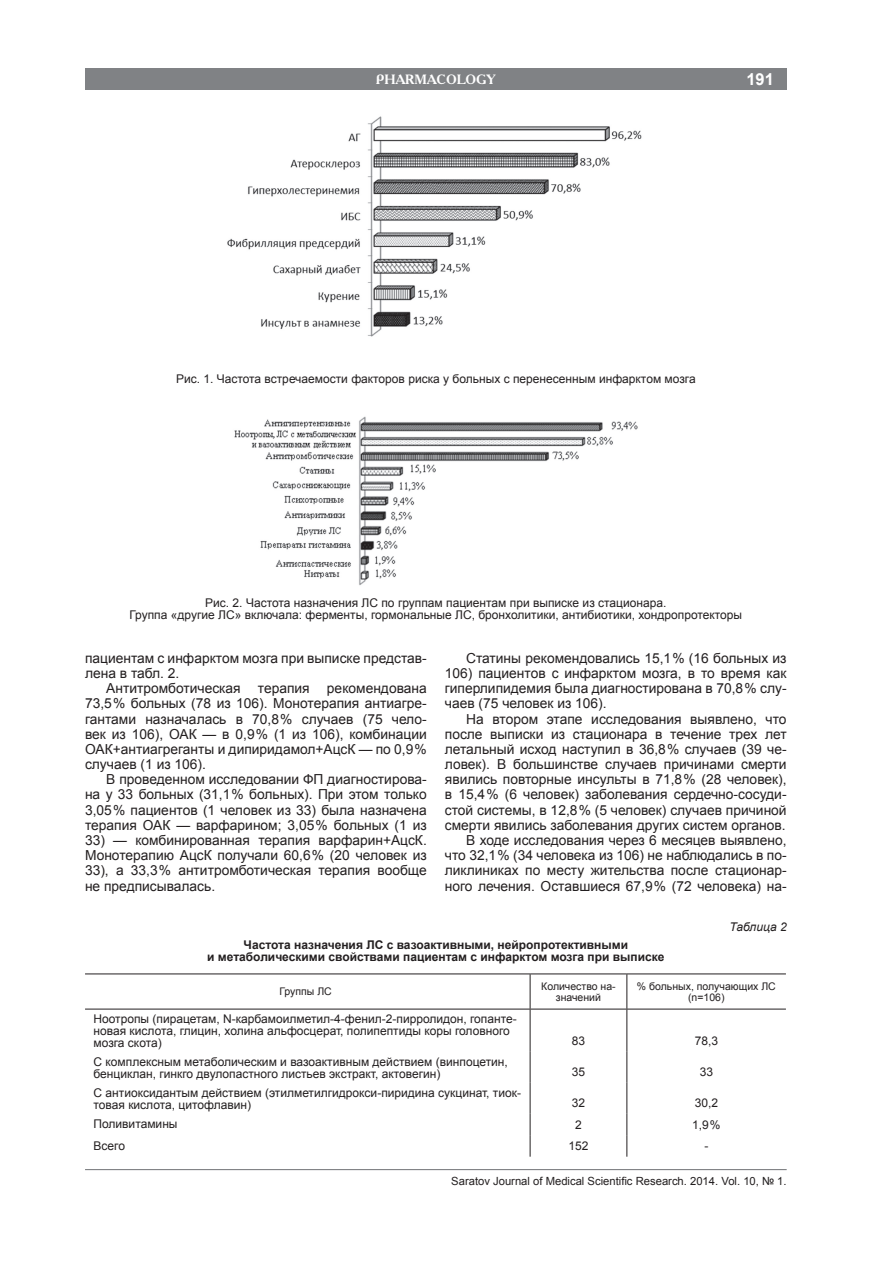
<style>
.page{position:relative;width:893px;height:1263px;background:#fff}
.page>*{position:absolute;margin:0;border:0;box-sizing:border-box;transform-origin:0 0}
.t1{font:700 16.5px "Arial";color:#fff}
.t2{font:13.8px/15.1px "Arial";color:#231f20;text-align:justify}
.t3{font:700 13.5px "Academy C";color:#fff}
.t4{font:12px/12px "Arial";color:#231f20}
.t5{font:700 12px/12px "Arial";color:#231f20;text-align:center}
.t6{font:italic 12px "Arial";color:#231f20}
.t7{font:11.25px "Arial";color:#231f20}
.t8{font:10.5px/10.5px "Arial";color:#231f20;text-align:center}
</style>
<div class="page">
<hr style="left:85px;top:1169px;width:702px;height:1px;background:#808285">
<div style="left:85px;top:68px;width:702px;height:21px;background:#808285"></div>
<hr style="left:530px;top:973px;width:97px;height:1px;background:#231f20">
<hr style="left:530px;top:1009px;width:97px;height:1px;background:#231f20">
<hr style="left:530px;top:1009px;width:1px;height:43px;background:#231f20">
<hr style="left:530px;top:1052px;width:1px;height:31px;background:#231f20">
<hr style="left:530px;top:1083px;width:1px;height:31px;background:#231f20">
<svg style="left:530px;top:1114px;width:1px;height:43px"></svg>
<hr style="left:85px;top:973px;width:445px;height:1px;background:#231f20">
<hr style="left:530px;top:974px;width:1px;height:35px;background:#231f20">
<hr style="left:85px;top:1009px;width:445px;height:1px;background:#231f20">
<hr style="left:626px;top:1009px;width:1px;height:43px;background:#231f20">
<hr style="left:626px;top:1052px;width:1px;height:31px;background:#231f20">
<hr style="left:626px;top:1083px;width:1px;height:31px;background:#231f20">
<svg style="left:626px;top:1114px;width:1px;height:43px"></svg>
<hr style="left:627px;top:973px;width:159px;height:1px;background:#231f20">
<hr style="left:626px;top:974px;width:1px;height:35px;background:#231f20">
<hr style="left:627px;top:1009px;width:159px;height:1px;background:#231f20">
<img style="left:227px;top:116px;width:415px;height:221px">
<img style="left:234px;top:416px;width:404px;height:170px">
<p class="t3" style="left:376px;top:71px;width:122px">PHARMACOLOGY</p>
<p class="t1" style="left:746px;top:68px;width:29px">191</p>
<p class="t4" style="left:176px;top:373px;width:521px">Рис. 1. Частота встречаемости факторов риска у больных с перенесенным инфарктом мозга</p>
<p class="t4" style="left:129px;top:597px;width:614px;text-align:center">Рис. 2. Частота назначения ЛС по группам пациентам при выписке из стационара.<br>Группа «другие ЛС» включала: ферменты, гормональные ЛС, бронхолитики, антибиотики, хондропротекторы</p>
<p class="t2" style="left:445px;top:650px;width:343px;text-indent:21px">Статины рекомендовались 15,1 % (16 больных из 106) пациентов с инфарктом мозга, в то время как гиперлипидемия была диагностирована в 70,8 % слу&shy;чаев (75 человек из 106).</p>
<p class="t2" style="left:445px;top:711px;width:343px;text-align:right">На втором этапе исследования выявлено, что после выписки из стационара в течение трех лет летальный исход наступил в 36,8 % случаев (39 че&shy;ловек). В большинстве случаев причинами смерти явились повторные инсульты в 71,8 % (28 человек), в 15,4 % (6 человек) заболевания сердечно-сосуди&shy;стой системы, в 12,8 % (5 человек) случаев причиной смерти явились заболевания других систем органов.<br>В ходе исследования через 6 месяцев выявлено, что 32,1 % (34 человека из 106) не наблюдались в по&shy;ликлиниках по месту жительства после стационар&shy;ного лечения. Оставшиеся 67,9 % (72 человека) на-</p>
<p class="t6" style="left:729px;top:919px;width:59px">Таблица 2</p>
<p class="t5" style="left:207px;top:939px;width:459px">Частота назначения ЛС с вазоактивными, нейропротективными<br>и метаболическими свойствами пациентам с инфарктом мозга при выписке</p>
<p class="t8" style="left:279px;top:986px;width:54px">Группы ЛС</p>
<p class="t8" style="left:541px;top:981px;width:76px">Количество на&shy;значений</p>
<p class="t8" style="left:637px;top:981px;width:140px">% больных, получающих ЛС (n=106)</p>
<p class="t4" style="left:94px;top:1013px;width:425px">Ноотропы (пирацетам, N-карбамоилметил-4‑фенил-2‑пирролидон, гопанте&shy;новая кислота, глицин, холина альфосцерат, полипептиды коры головного мозга скота)</p>
<p class="t2" style="left:85px;top:650px;width:343px">пациентам с инфарктом мозга при выписке представ&shy;лена в табл. 2.</p>
<p class="t2" style="left:85px;top:681px;width:343px;text-indent:21px">Антитромботическая терапия рекомендована 73,5 % больных (78 из 106). Монотерапия антиагре&shy;гантами назначалась в 70,8 % случаев (75 чело&shy;век из 106), ОАК — в 0,9 % (1 из 106), комбинации ОАК+антиагреганты и дипиридамол+АцсК — по 0,9 % случаев (1 из 106).</p>
<p class="t2" style="left:85px;top:772px;width:343px;text-indent:21px">В проведенном исследовании ФП диагностирова&shy;на у 33 больных (31,1 % больных). При этом только 3,05 % пациентов (1 человек из 33) была назначена терапия ОАК — варфарином; 3,05 % больных (1 из</p>
<p class="t2" style="left:85px;top:833px;width:343px">33) — комбинированная терапия варфарин+АцсК.<br>Монотерапию АцсК получали 60,6 % (20 человек из 33), а 33,3 % антитромботическая терапия вообще не предписывалась.</p>
<p class="t4" style="left:572px;top:1035px;width:15px">83</p>
<p class="t4" style="left:695px;top:1035px;width:25px">78,3</p>
<p class="t4" style="left:94px;top:1056px;width:416px">С комплексным метаболическим и вазоактивным действием (винпоцетин, бенциклан, гинкго двулопастного листьев экстракт, актовегин)</p>
<p class="t4" style="left:572px;top:1066px;width:15px">35</p>
<p class="t4" style="left:700px;top:1066px;width:15px">33</p>
<p class="t4" style="left:94px;top:1087px;width:429px">С антиоксидантым действием (этилметилгидрокси-пиридина сукцинат, тиок&shy;товая кислота, цитофлавин)</p>
<p class="t4" style="left:572px;top:1097px;width:15px">32</p>
<p class="t4" style="left:695px;top:1097px;width:25px">30,2</p>
<p class="t4" style="left:94px;top:1118px;width:86px">Поливитамины</p>
<p class="t4" style="left:575px;top:1119px;width:8px">2</p>
<p class="t4" style="left:692px;top:1119px;width:30px">1,9 %</p>
<p class="t4" style="left:94px;top:1140px;width:33px">Всего</p>
<p class="t4" style="left:568px;top:1140px;width:22px">152</p>
<p class="t4" style="left:704px;top:1140px;width:5px">-</p>
<p class="t7" style="left:451px;top:1174px;width:337px">Saratov Journal of Medical Scientific Research. 2014. Vol. 10, № 1.</p>
</div>
